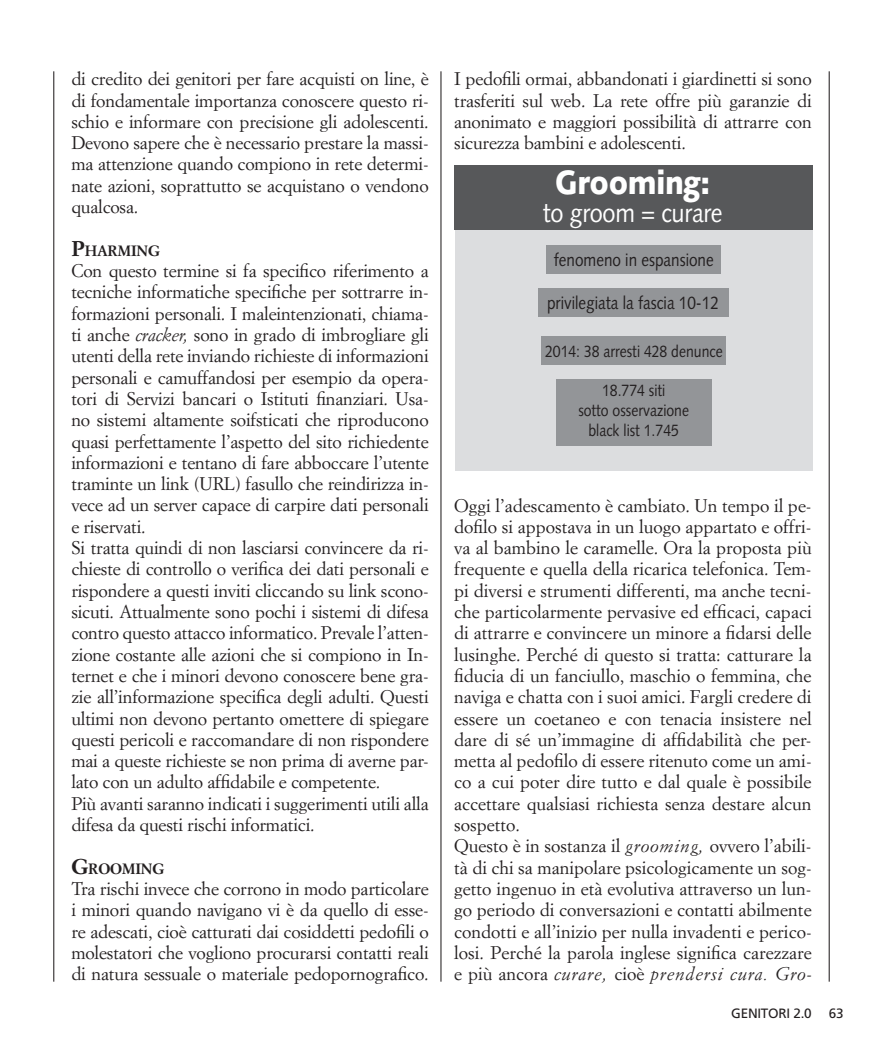
<style>
.page{position:relative;width:883px;height:1053px;background:#fff}
.page>*{position:absolute;margin:0;border:0;box-sizing:border-box;transform-origin:0 0}
.t1{font:900 33.6px "Syntax LT Std";letter-spacing:-.01em;color:#fff;scale:.89 1}
.t2{font:26.4px "Syntax LT Std";letter-spacing:-.01em;color:#fff;scale:.89 1}
.t3{font:18px/21.3px "Simoncini Garamond";letter-spacing:-.01em;color:#231f20;text-align:justify}
.t4{font:18px "Syntax LT Std";color:#231f20;scale:.85 1}
.t5{font:16.5px/19.8px "Syntax LT Std";color:#231f20;text-align:center;scale:.85 1}
.t6{font:700 14.7px "Simoncini Garamond";letter-spacing:-.015em;color:#231f20}
.t7{font:13.5px "Frutiger";letter-spacing:-.02em;color:#231f20}
.s1{font-size:21px}
.s2{font-style:italic}
</style>
<div class="page">
<hr style="left:53px;top:71px;width:1px;height:910px;background:#231f20">
<hr style="left:440px;top:71px;width:1px;height:910px;background:#231f20">
<hr style="left:828px;top:71px;width:1px;height:910px;background:#231f20">
<div style="left:455px;top:166px;width:357px;height:304px;background:#dcdddf"></div>
<div style="left:546px;top:245px;width:174px;height:29px;background:#939598"></div>
<div style="left:538px;top:288px;width:191px;height:29px;background:#939598"></div>
<div style="left:541px;top:336px;width:185px;height:29px;background:#939598"></div>
<div style="left:555px;top:379px;width:156px;height:66px;background:#939598"></div>
<div style="left:454px;top:165px;width:358px;height:65px;background:#57585a"></div>
<p class="t3" style="left:71px;top:68px;width:359px">di credito dei genitori per fare acquisti on line, è di fondamentale importanza conoscere questo ri&shy;schio e informare con precisione gli adolescenti.<br>Devono sapere che è necessario prestare la massi&shy;ma attenzione quando compiono in rete determi&shy;nate azioni, soprattutto se acquistano o vendono qualcosa.</p>
<p class="t6" style="left:71px;top:241px;width:90px"><span class="s1">P</span>HARMING</p>
<p class="t3" style="left:71px;top:260px;width:359px;text-align:left">Con questo termine si fa specifico riferimento a tecniche informatiche specifiche per sottrarre in&shy;formazioni personali. I maleintenzionati, chiama&shy;ti anche <span class="s2">cracker,</span> sono in grado di imbrogliare gli utenti della rete inviando richieste di informazioni personali e camuffandosi per esempio da opera&shy;tori di Servizi bancari o Istituti finanziari. Usa&shy;no sistemi altamente soifsticati che riproducono quasi perfettamente l’aspetto del sito richiedente informazioni e tentano di fare abboccare l’utente traminte un link (URL) fasullo che reindirizza in&shy;vece ad un server capace di carpire dati personali e riservati.<br>Si tratta quindi di non lasciarsi convincere da ri&shy;chieste di controllo o verifica dei dati personali e rispondere a questi inviti cliccando su link scono&shy;sicuti. Attualmente sono pochi i sistemi di difesa contro questo attacco informatico. Prevale l’atten&shy;zione costante alle azioni che si compiono in In&shy;ternet e che i minori devono conoscere bene gra&shy;zie all’informazione specifica degli adulti. Questi ultimi non devono pertanto omettere di spiegare questi pericoli e raccomandare di non rispondere mai a queste richieste se non prima di averne par&shy;lato con un adulto affidabile e competente.<br>Più avanti saranno indicati i suggerimenti utili alla difesa da questi rischi informatici.</p>
<p class="t6" style="left:71px;top:859px;width:94px"><span class="s1">G</span>ROOMING</p>
<p class="t3" style="left:71px;top:877px;width:359px">Tra rischi invece che corrono in modo particolare i minori quando navigano vi è da quello di esse&shy;re adescati, cioè catturati dai cosiddetti pedofili o molestatori che vogliono procurarsi contatti reali di natura sessuale o materiale pedopornografico.</p>
<p class="t3" style="left:454px;top:68px;width:359px">I pedofili ormai, abbandonati i giardinetti si sono trasferiti sul web. La rete offre più garanzie di anonimato e maggiori possibilità di attrarre con sicurezza bambini e adolescenti.</p>
<p class="t1" style="left:555px;top:162px;width:176px">Grooming:</p>
<p class="t2" style="left:542px;top:197px;width:204px">to groom = curare</p>
<p class="t4" style="left:553px;top:249px;width:190px">fenomeno in espansione</p>
<p class="t4" style="left:547px;top:292px;width:204px">privilegiata la fascia 10-12</p>
<p class="t5" style="left:545px;top:341px;width:210px">2014: 38 arresti 428 denunce</p>
<p class="t5" style="left:578px;top:381px;width:132px">18.774 siti<br>sotto osservazione black list 1.745</p>
<p class="t3" style="left:454px;top:494px;width:359px;text-align:left">Oggi l’adescamento è cambiato. Un tempo il pe&shy;dofilo si appostava in un luogo appartato e offri&shy;va al bambino le caramelle. Ora la proposta più frequente e quella della ricarica telefonica. Tem&shy;pi diversi e strumenti differenti, ma anche tecni&shy;che particolarmente pervasive ed efficaci, capaci di attrarre e convincere un minore a fidarsi delle lusinghe. Perché di questo si tratta: catturare la fiducia di un fanciullo, maschio o femmina, che naviga e chatta con i suoi amici. Fargli credere di essere un coetaneo e con tenacia insistere nel dare di sé un’immagine di affidabilità che per&shy;metta al pedofilo di essere ritenuto come un ami&shy;co a cui poter dire tutto e dal quale è possibile accettare qualsiasi richiesta senza destare alcun sospetto.<br>Questo è in sostanza il <span class="s2">grooming,</span> ovvero l’abili&shy;tà di chi sa manipolare psicologicamente un sog&shy;getto ingenuo in età evolutiva attraverso un lun&shy;go periodo di conversazioni e contatti abilmente condotti e all’inizio per nulla invadenti e perico&shy;losi. Perché la parola inglese significa carezzare e più ancora <span class="s2">curare,</span> cioè <span class="s2">prendersi cura. Gro-</span></p>
<p class="t7" style="left:731px;top:1005px;width:82px">GENITORI 2.0</p>
<p class="t7" style="left:828px;top:1005px;width:17px">63</p>
</div>
